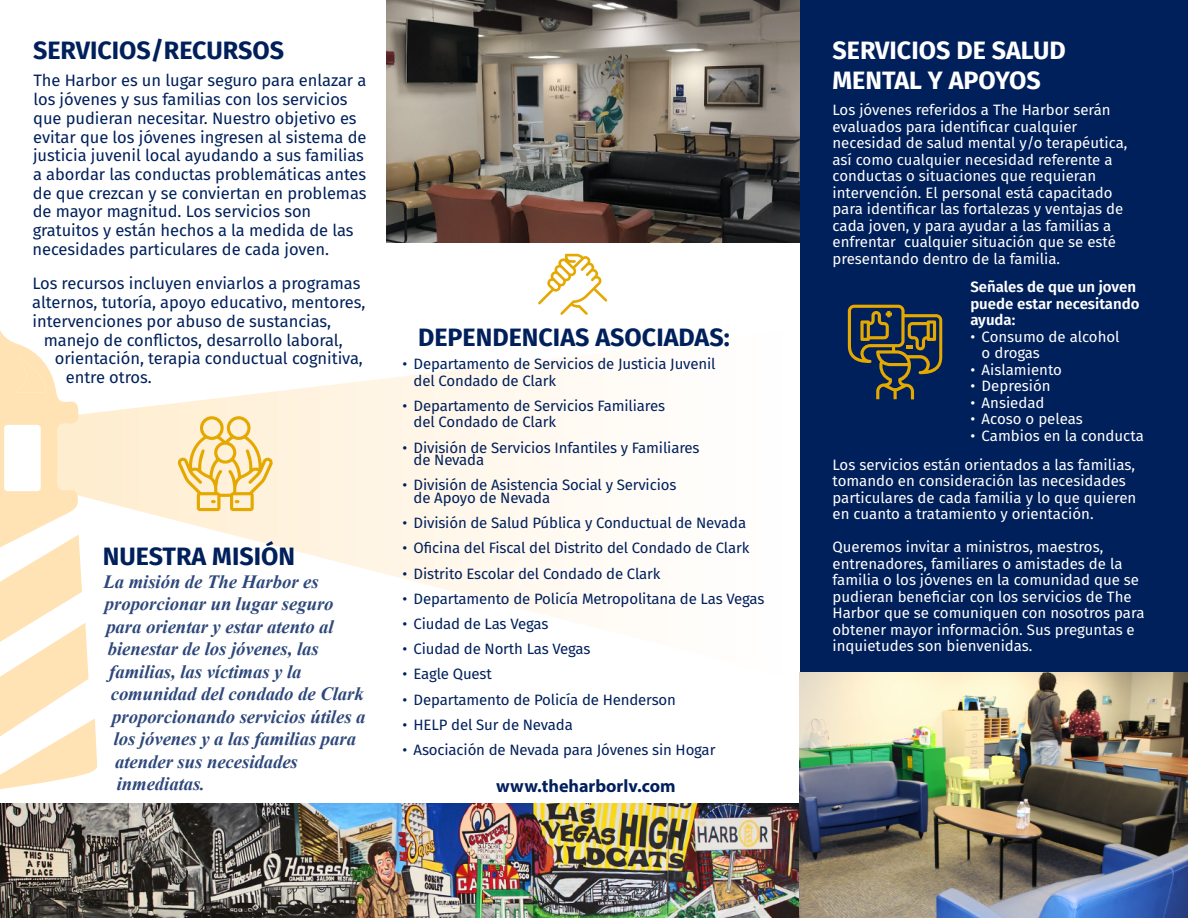
<style>
.page{position:relative;width:1188px;height:918px;background:#fff}
.page>*{position:absolute;margin:0;border:0;box-sizing:border-box;transform-origin:0 0}
.t1{font:700 25.05px "Fira Sans";color:#00205b}
.t2{font:700 25.05px/30.2px "Fira Sans";color:#fff}
.t3{font:italic 700 18.75px "Times New Roman";letter-spacing:-.005em;color:#2e487c}
.t4{font:700 18px "Myriad Pro";color:#00205b}
.t5{font:16.5px/18.8px "Fira Sans";letter-spacing:-.005em;color:#00205b}
.t6{font:15px/16.5px "Fira Sans";color:#fff}
.t7{font:15px/16.5px "Fira Sans";letter-spacing:-.01em;color:#00205b}
.t8{font:600 15px/16.5px "Fira Sans";color:#fff}
</style>
<div class="page">
<svg style="left:97px;top:353px;width:703px;height:348px"></svg>
<svg style="left:12px;top:342px;width:85px;height:446px"></svg>
<img style="left:12px;top:803px;width:788px;height:102px">
<svg style="left:178px;top:416px;width:95px;height:95px;background:#f8dda0"></svg>
<img style="left:386px;top:14px;width:414px;height:229px">
<svg style="left:538px;top:254px;width:69px;height:61px"></svg>
<div style="left:800px;top:0;width:388px;height:918px;background:#00205b"></div>
<svg style="left:848px;top:305px;width:94px;height:94px"></svg>
<img style="left:800px;top:672px;width:376px;height:233px">
<svg style="left:386px;top:0;width:414px;height:14px;background:#5c5751"></svg>
<img style="left:12px;top:905px;width:1164px;height:13px">
<svg style="left:0;top:330px;width:12px;height:588px;fill:#ffe3b4"></svg>
<svg style="left:1176px;top:672px;width:12px;height:246px;background:#4f4a50"></svg>
<h1 class="t1" style="left:33px;top:29px;width:253px">SERVICIOS/RECURSOS</h1>
<p class="t5" style="left:33px;top:71px;width:335px">The Harbor es un lugar seguro para enlazar a los jóvenes y sus familias con los servicios que pudieran necesitar. Nuestro objetivo es evitar que los jóvenes ingresen al sistema de justicia juvenil local ayudando a sus familias a abordar las conductas problemáticas antes de que crezcan y se conviertan en problemas de mayor magnitud. Los servicios son gratuitos y están hechos a la medida de las necesidades particulares de cada joven.</p>
<p class="t5" style="left:32px;top:274px;width:335px">Los recursos incluyen enviarlos a programas alternos, tutoría, apoyo educativo, mentores, intervenciones por abuso de sustancias,</p>
<p class="t5" style="left:44px;top:330px;width:301px">manejo de conflictos, desarrollo laboral,</p>
<p class="t5" style="left:55px;top:349px;width:310px">orientación, terapia conductual cognitiva,</p>
<p class="t5" style="left:66px;top:368px;width:87px">entre otros.</p>
<h1 class="t1" style="left:103px;top:535px;width:194px">NUESTRA MISIÓN</h1>
<p class="t3" style="left:103px;top:568px;width:217px">La misión de The Harbor es</p>
<p class="t3" style="left:105px;top:591px;width:230px">proporcionar un lugar seguro</p>
<p class="t3" style="left:106px;top:613px;width:229px">para orientar y estar atento al</p>
<p class="t3" style="left:108px;top:636px;width:212px">bienestar de los jóvenes, las</p>
<p class="t3" style="left:109px;top:658px;width:194px">familias, las víctimas y la</p>
<p class="t3" style="left:111px;top:681px;width:255px">comunidad del condado de Clark</p>
<p class="t3" style="left:112px;top:703px;width:255px">proporcionando servicios útiles a</p>
<p class="t3" style="left:114px;top:726px;width:244px">los jóvenes y a las familias para</p>
<p class="t3" style="left:115px;top:748px;width:184px">atender sus necesidades</p>
<p class="t3" style="left:117px;top:771px;width:90px">inmediatas.</p>
<h1 class="t1" style="left:418px;top:316px;width:313px">DEPENDENCIAS ASOCIADAS:</h1>
<p class="t7" style="left:414px;top:355px;width:303px;text-indent:-11px">• Departamento de Servicios de Justicia Juvenil del Condado de Clark</p>
<p class="t7" style="left:414px;top:397px;width:253px;text-indent:-11px">• Departamento de Servicios Familiares del Condado de Clark</p>
<p class="t7" style="left:414px;top:441px;width:288px;line-height:12.6px;text-indent:-11px">• División de Servicios Infantiles y Familiares de Nevada</p>
<p class="t7" style="left:414px;top:479px;width:264px;line-height:12.6px;text-indent:-11px">• División de Asistencia Social y Servicios de Apoyo de Nevada</p>
<p class="t7" style="left:403px;top:514px;width:345px">• División de Salud Pública y Conductual de Nevada</p>
<p class="t7" style="left:403px;top:540px;width:348px">• Oficina del Fiscal del Distrito del Condado de Clark</p>
<p class="t7" style="left:403px;top:565px;width:260px">• Distrito Escolar del Condado de Clark</p>
<p class="t7" style="left:403px;top:590px;width:363px">• Departamento de Policía Metropolitana de Las Vegas</p>
<p class="t7" style="left:403px;top:615px;width:147px">• Ciudad de Las Vegas</p>
<p class="t7" style="left:403px;top:640px;width:189px">• Ciudad de North Las Vegas</p>
<p class="t7" style="left:403px;top:666px;width:91px">• Eagle Quest</p>
<p class="t7" style="left:403px;top:691px;width:275px">• Departamento de Policía de Henderson</p>
<p class="t7" style="left:403px;top:716px;width:172px">• HELP del Sur de Nevada</p>
<p class="t7" style="left:403px;top:741px;width:314px">• Asociación de Nevada para Jóvenes sin Hogar</p>
<p class="t4" style="left:496px;top:774px;width:181px">www.theharborlv.com</p>
<h1 class="t2" style="left:832px;top:33px;width:235px">SERVICIOS DE SALUD<br>MENTAL Y APOYOS</h1>
<p class="t6" style="left:832px;top:101px;width:297px">Los jóvenes referidos a The Harbor serán evaluados para identificar cualquier necesidad de salud mental y/o terapéutica, así como cualquier necesidad referente a conductas o situaciones que requieran intervención. El personal está capacitado para identificar las fortalezas y ventajas de cada joven, y para ayudar a las familias a enfrentar cualquier situación que se esté presentando dentro de la familia.</p>
<p class="t8" style="left:970px;top:278px;width:171px">Señales de que un joven puede estar necesitando ayuda:</p>
<p class="t6" style="left:982px;top:328px;width:139px;text-indent:-11px">• Consumo de alcohol o drogas</p>
<p class="t6" style="left:970px;top:361px;width:93px">• Aislamiento</p>
<p class="t6" style="left:970px;top:377px;width:82px">• Depresión</p>
<p class="t6" style="left:970px;top:394px;width:76px">• Ansiedad</p>
<p class="t6" style="left:970px;top:410px;width:114px">• Acoso o peleas</p>
<p class="t6" style="left:970px;top:427px;width:175px">• Cambios en la conducta</p>
<p class="t6" style="left:832px;top:456px;width:305px">Los servicios están orientados a las familias, tomando en consideración las necesidades particulares de cada familia y lo que quieren en cuanto a tratamiento y orientación.</p>
<p class="t6" style="left:832px;top:538px;width:314px">Queremos invitar a ministros, maestros, entrenadores, familiares o amistades de la familia o los jóvenes en la comunidad que se pudieran beneficiar con los servicios de The Harbor que se comuniquen con nosotros para obtener mayor información. Sus preguntas e inquietudes son bienvenidas.</p>
</div>
